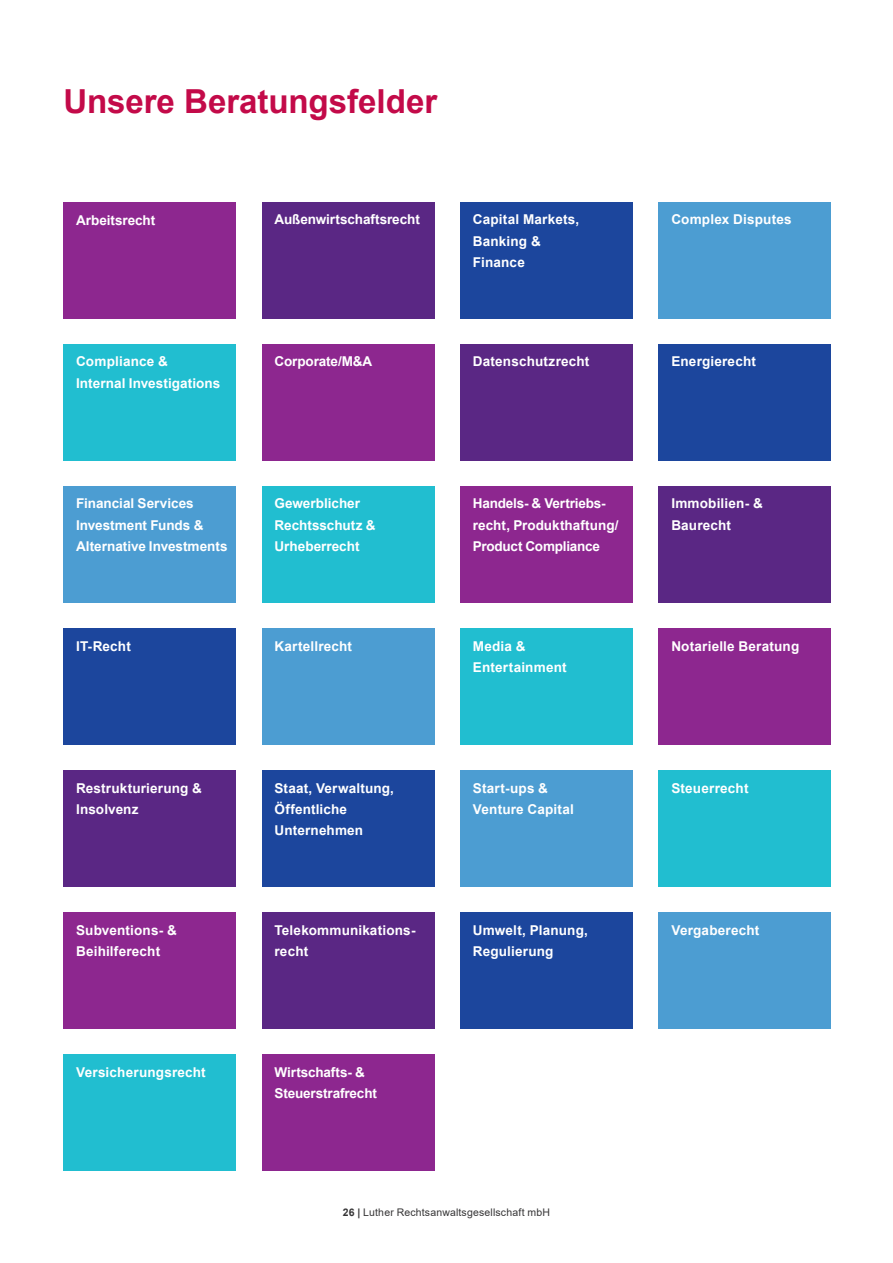
<style>
.page{position:relative;width:893px;height:1263px;background:#fff}
.page>*{position:absolute;margin:0;border:0;box-sizing:border-box;transform-origin:0 0}
.t1{font:700 33.15px "Arial";color:#c30a49}
.t2{font:700 13.5px/21.1px "Arial";letter-spacing:.01em;color:#fff}
.t3{font:700 13.5px/21.1px "Arial";letter-spacing:-.01em;color:#fff}
.t4{font:700 13.5px/21.1px "Arial";letter-spacing:-.015em;color:#fff}
.t5{font:10.5px "Arial";letter-spacing:.015em;color:#363536}
.s1{font-weight:700}
</style>
<div class="page">
<div style="left:460px;top:202px;width:173px;height:116px;background:#1c469d"></div>
<div style="left:658px;top:202px;width:173px;height:116px;background:#4c9dd2"></div>
<div style="left:63px;top:202px;width:173px;height:116px;background:#8d278f"></div>
<div style="left:460px;top:344px;width:173px;height:116px;background:#5a2784"></div>
<div style="left:658px;top:344px;width:173px;height:116px;background:#1c469d"></div>
<div style="left:460px;top:486px;width:173px;height:116px;background:#8d278f"></div>
<div style="left:658px;top:486px;width:173px;height:116px;background:#5a2784"></div>
<div style="left:460px;top:628px;width:173px;height:116px;background:#21bed0"></div>
<div style="left:658px;top:628px;width:173px;height:116px;background:#8d278f"></div>
<div style="left:262px;top:202px;width:172px;height:116px;background:#5a2784"></div>
<div style="left:262px;top:344px;width:172px;height:116px;background:#8d278f"></div>
<div style="left:262px;top:486px;width:172px;height:116px;background:#21bed0"></div>
<div style="left:262px;top:628px;width:172px;height:116px;background:#4c9dd2"></div>
<div style="left:262px;top:770px;width:172px;height:116px;background:#1c469d"></div>
<div style="left:460px;top:912px;width:173px;height:116px;background:#1c469d"></div>
<div style="left:460px;top:770px;width:173px;height:116px;background:#4c9dd2"></div>
<div style="left:658px;top:912px;width:173px;height:116px;background:#4c9dd2"></div>
<div style="left:658px;top:770px;width:173px;height:116px;background:#21bed0"></div>
<div style="left:63px;top:912px;width:173px;height:116px;background:#8d278f"></div>
<div style="left:63px;top:1054px;width:173px;height:116px;background:#21bed0"></div>
<div style="left:63px;top:344px;width:173px;height:116px;background:#21bed0"></div>
<div style="left:63px;top:486px;width:173px;height:116px;background:#4c9dd2"></div>
<div style="left:63px;top:628px;width:173px;height:116px;background:#1c469d"></div>
<div style="left:63px;top:770px;width:173px;height:116px;background:#5a2784"></div>
<div style="left:262px;top:912px;width:172px;height:116px;background:#5a2784"></div>
<div style="left:262px;top:1054px;width:172px;height:116px;background:#8d278f"></div>
<p class="t1" style="left:63px;top:78px;width:375px">Unsere Beratungsfelder</p>
<p class="t2" style="left:76px;top:210px;width:81px">Arbeitsrecht</p>
<p class="t2" style="left:671px;top:209px;width:122px">Complex Disputes</p>
<p class="t3" style="left:275px;top:209px;width:147px">Außenwirtschaftsrecht</p>
<p class="t2" style="left:473px;top:209px;width:108px">Capital Markets,<br>Banking &amp;<br>Finance</p>
<p class="t2" style="left:76px;top:351px;width:146px">Compliance &amp;<br>Internal Investigations</p>
<p class="t3" style="left:275px;top:351px;width:99px">Corporate/M&amp;A</p>
<p class="t2" style="left:473px;top:351px;width:118px">Datenschutzrecht</p>
<p class="t2" style="left:671px;top:351px;width:86px">Energierecht</p>
<p class="t2" style="left:76px;top:493px;width:153px">Financial Services<br>Investment Funds &amp;<br>Alternative Investments</p>
<p class="t2" style="left:275px;top:493px;width:103px">Gewerblicher<br>Rechtsschutz &amp;<br>Urheberrecht</p>
<p class="t4" style="left:473px;top:493px;width:147px">Handels- &amp; Vertriebs&shy;recht, Produkthaftung/<br>Product Compliance</p>
<p class="t2" style="left:671px;top:493px;width:93px">Immobilien- &amp;<br>Baurecht</p>
<p class="t2" style="left:76px;top:635px;width:56px">IT-Recht</p>
<p class="t2" style="left:275px;top:635px;width:79px">Kartellrecht</p>
<p class="t2" style="left:473px;top:635px;width:95px">Media &amp;<br>Entertainment</p>
<p class="t2" style="left:671px;top:635px;width:129px">Notarielle Beratung</p>
<p class="t2" style="left:76px;top:777px;width:127px">Restrukturierung &amp;<br>Insolvenz</p>
<p class="t2" style="left:275px;top:777px;width:121px">Staat, Verwaltung,<br>Öffentliche<br>Unternehmen</p>
<p class="t2" style="left:473px;top:777px;width:102px">Start-ups &amp;<br>Venture Capital</p>
<p class="t2" style="left:671px;top:777px;width:79px">Steuerrecht</p>
<p class="t2" style="left:76px;top:919px;width:102px">Subventions- &amp;<br>Beihilferecht</p>
<p class="t2" style="left:275px;top:919px;width:142px">Telekommunikations&shy;recht</p>
<p class="t2" style="left:473px;top:919px;width:116px">Umwelt, Planung,<br>Regulierung</p>
<p class="t2" style="left:671px;top:919px;width:90px">Vergaberecht</p>
<p class="t2" style="left:76px;top:1061px;width:131px">Versicherungsrecht</p>
<p class="t3" style="left:275px;top:1061px;width:104px">Wirtschafts- &amp;<br>Steuerstrafrecht</p>
<p class="t5" style="left:343px;top:1205px;width:209px"><span class="s1">26 |</span> Luther Rechtsanwaltsgesellschaft mbH</p>
</div>
